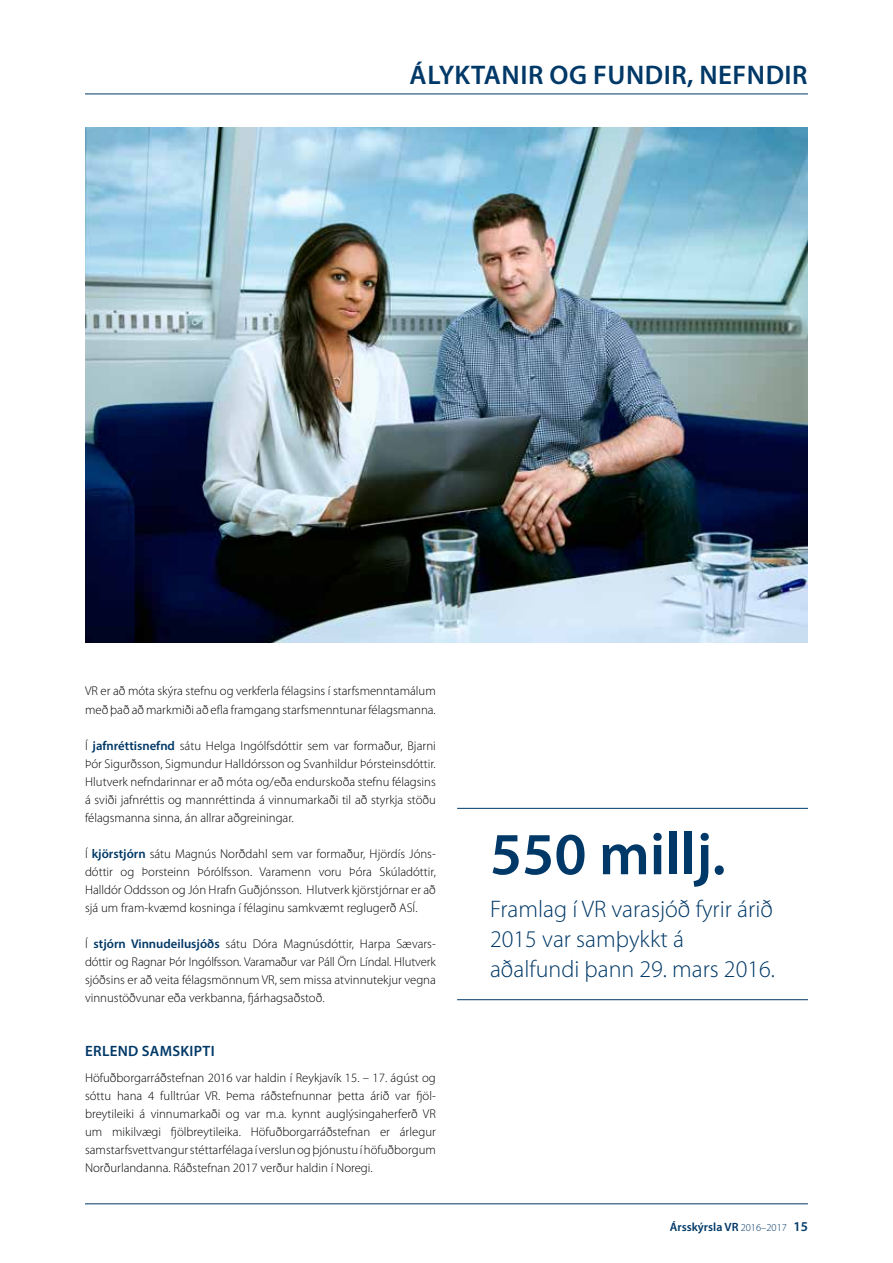
<style>
.page{position:relative;width:893px;height:1263px;background:#fff}
.page>*{position:absolute;margin:0;border:0;box-sizing:border-box;transform-origin:0 0}
.t1{font:600 60px "Myriad Pro";color:#003867}
.t2{font:600 27px "Myriad Pro";letter-spacing:.02em;color:#003867}
.t3{font:300 24px/30px "Myriad Pro";color:#003867}
.t4{font:600 15px "Myriad Pro";letter-spacing:.02em;color:#003867}
.t5{font:300 12.75px/18px "Myriad Pro";color:#000;text-align:justify}
.t6{font:600 12px "Myriad Pro";color:#003867}
.s1{font-weight:600;color:#003867}
.s2{font-weight:300;font-size:10.5px}
.s3{font-size:13.5px}
</style>
<div class="page">
<hr style="left:85px;top:1203px;width:723px;height:1px;background:#003867">
<hr style="left:85px;top:94px;width:723px;height:1px;background:#003867">
<img style="left:85px;top:128px;width:723px;height:514px">
<hr style="left:457px;top:999px;width:351px;height:1px;background:#003867">
<hr style="left:457px;top:808px;width:351px;height:1px;background:#003867">
<h2 class="t2" style="left:410px;top:58px;width:400px">ÁLYKTANIR OG FUNDIR, NEFNDIR</h2>
<p class="t5" style="left:85px;top:682px;width:352px">VR er að móta skýra stefnu og verkferla félagsins í starfsmenntamálum með það að markmiði að efla framgang starfsmenntunar félagsmanna.</p>
<p class="t5" style="left:85px;top:736px;width:352px">Í <span class="s1">jafnréttisnefnd</span> sátu Helga Ingólfsdóttir sem var formaður, Bjarni Þór Sigurðsson, Sigmundur Halldórsson og Svanhildur Þórsteinsdóttir.<br>Hlutverk nefndarinnar er að móta og/eða endurskoða stefnu félagsins á sviði jafnréttis og mannréttinda á vinnumarkaði til að styrkja stöðu félagsmanna sinna, án allrar aðgreiningar.</p>
<p class="t5" style="left:85px;top:844px;width:352px">Í <span class="s1">kjörstjórn</span> sátu Magnús Norðdahl sem var formaður, Hjördís Jóns&shy;dóttir og Þorsteinn Þórólfsson. Varamenn voru Þóra Skúladóttir, Halldór Oddsson og Jón Hrafn Guðjónsson. Hlutverk kjörstjórnar er að sjá um fram-kvæmd kosninga í félaginu samkvæmt reglugerð ASÍ.</p>
<p class="t5" style="left:85px;top:934px;width:352px">Í <span class="s1">stjórn Vinnudeilusjóðs</span> sátu Dóra Magnúsdóttir, Harpa Sævars&shy;dóttir og Ragnar Þór Ingólfsson. Varamaður var Páll Örn Líndal. Hlutverk sjóðsins er að veita félagsmönnum VR, sem missa atvinnutekjur vegna vinnustöðvunar eða verkbanna, fjárhagsaðstoð.</p>
<p class="t4" style="left:85px;top:1041px;width:131px">ERLEND SAMSKIPTI</p>
<p class="t5" style="left:85px;top:1069px;width:352px">Höfuðborgarráðstefnan 2016 var haldin í Reykjavík 15. – 17. ágúst og sóttu hana 4 fulltrúar VR. Þema ráðstefnunnar þetta árið var fjöl&shy;breytileiki á vinnumarkaði og var m.a. kynnt auglýsingaherferð VR um mikilvægi fjölbreytileika. Höfuðborgarráðstefnan er árlegur samstarfsvettvangur stéttarfélaga í verslun og þjónustu í höfuðborgum Norðurlandanna. Ráðstefnan 2017 verður haldin í Noregi.</p>
<h1 class="t1" style="left:490px;top:816px;width:237px">550 millj.</h1>
<h3 class="t3" style="left:490px;top:894px;width:286px">Framlag í VR varasjóð fyrir árið<br>2015 var samþykkt á aðalfundi þann 29. mars 2016.</h3>
<p class="t6" style="left:670px;top:1219px;width:140px">Ársskýrsla VR <span class="s2">2016–2017</span> <span class="s3">15</span></p>
</div>
